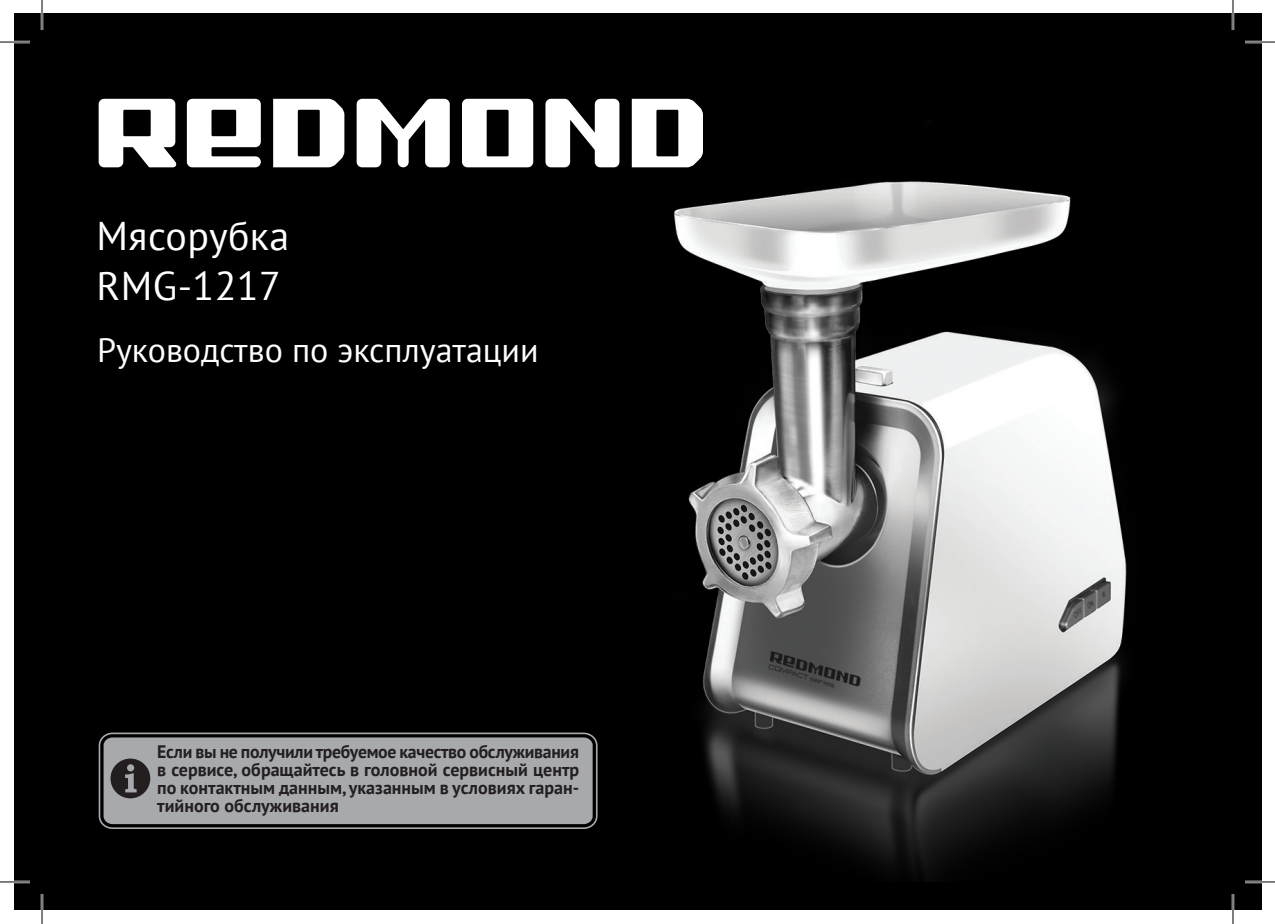
<style>
.page{position:relative;width:1275px;height:924px;background:#fff}
.page>*{position:absolute;margin:0;border:0;box-sizing:border-box;transform-origin:0 0}
.t1{font:40px "PT Sans";letter-spacing:.01em;color:#fff}
.t2{font:34px "PT Sans";color:#fff}
.t3{font:700 18px/18px "PT Sans";color:#231f20;text-align:justify}
</style>
<div class="page">
<div style="left:14px;top:14px;width:1247px;height:895px;background:#000"></div>
<svg style="left:462px;top:99px;width:71px;height:68px"></svg>
<svg style="left:356px;top:99px;width:94px;height:68px"></svg>
<svg style="left:273px;top:99px;width:71px;height:68px"></svg>
<svg style="left:187px;top:99px;width:74px;height:68px"></svg>
<svg style="left:99px;top:99px;width:78px;height:68px"></svg>
<div style="left:104px;top:737px;width:488px;height:86px;background:#a8a9ad;border-radius:9px"></div>
<div style="left:99px;top:732px;width:498px;height:96px;border:2px solid #a8a9ad;border-radius:13px"></div>
<svg style="left:106px;top:739px;width:45px;height:60px"></svg>
<img style="left:540px;top:98px;width:587px;height:780px">
<hr style="left:0;top:41px;width:30px;height:2px;background:#fff">
<hr style="left:1245px;top:41px;width:30px;height:2px;background:#fff">
<hr style="left:0;top:880px;width:30px;height:2px;background:#fff">
<hr style="left:1245px;top:880px;width:30px;height:2px;background:#fff">
<hr style="left:41px;top:0;width:2px;height:30px;background:#fff">
<hr style="left:41px;top:893px;width:2px;height:30px;background:#fff">
<hr style="left:1231px;top:0;width:3px;height:30px;background:#fff">
<hr style="left:1231px;top:893px;width:3px;height:30px;background:#fff">
<hr style="left:0;top:42px;width:30px;height:1px;background:#000">
<hr style="left:1245px;top:42px;width:30px;height:1px;background:#000">
<hr style="left:0;top:881px;width:30px;height:1px;background:#000">
<hr style="left:1245px;top:881px;width:30px;height:1px;background:#000">
<hr style="left:42px;top:0;width:1px;height:30px;background:#000">
<hr style="left:42px;top:893px;width:1px;height:30px;background:#000">
<hr style="left:1232px;top:0;width:1px;height:30px;background:#000">
<hr style="left:1232px;top:893px;width:1px;height:30px;background:#000">
<p class="t1" style="left:97px;top:210px;width:194px">Мясорубка</p>
<p class="t1" style="left:97px;top:260px;width:186px">RMG-1217</p>
<p class="t2" style="left:97px;top:328px;width:443px">Руководство по эксплуатации</p>
<p class="t3" style="left:157px;top:742px;width:423px">Если вы не получили требуемое качество обслуживания в сервисе, обращайтесь в головной сервисный центр по контактным данным, указанным в условиях гаран&shy;тийного обслуживания</p>
</div>
